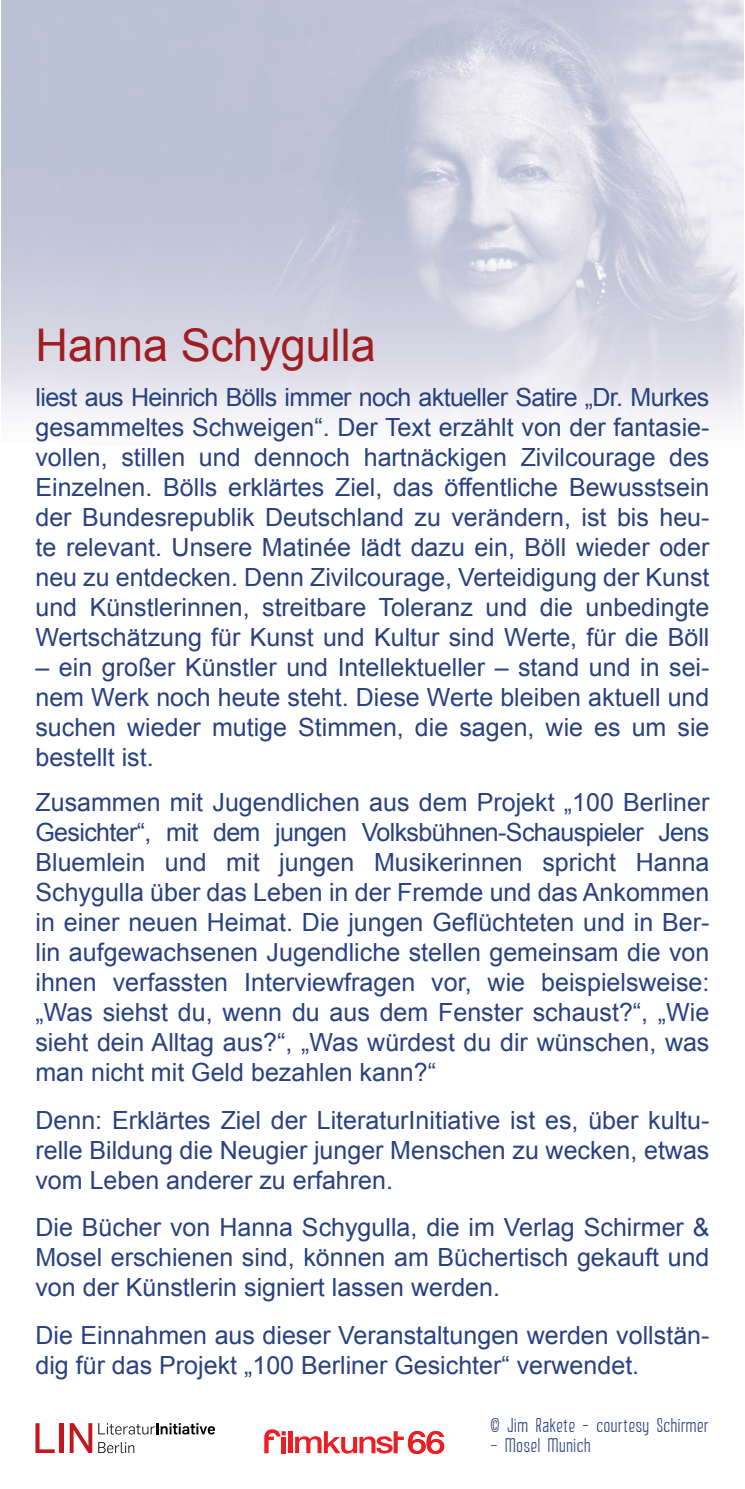
<style>
.page{position:relative;width:745px;height:1489px;background:#fff}
.page>*{position:absolute;margin:0;border:0;box-sizing:border-box;transform-origin:0 0}
.t1{font:45px "Arial";color:#a01e21}
.t2{font:25px/30px "Arial";color:#284181;text-align:justify}
.t3{font:20px "Altus";color:#284181}
.s1{color:#25408f}
</style>
<div class="page">
<img style="left:1px;top:0;width:742px;height:422px">
<svg style="left:35px;top:1423px;width:20px;height:29px"></svg>
<hr style="left:59px;top:1422px;width:4px;height:30px;background:#c4161c">
<svg style="left:70px;top:1423px;width:22px;height:29px"></svg>
<svg style="left:98px;top:1423px;width:117px;height:11px"></svg>
<svg style="left:98px;top:1442px;width:36px;height:10px"></svg>
<hr style="left:281px;top:1436px;width:4px;height:17px;background:#ed1d24">
<hr style="left:288px;top:1431px;width:4px;height:21px;background:#ed1d24">
<svg style="left:295px;top:1431px;width:149px;height:22px"></svg>
<svg style="left:264px;top:1429px;width:21px;height:23px"></svg>
<h1 class="t1" style="left:35px;top:315px;width:342px">Hanna Schygulla</h1>
<p class="t2" style="left:35px;top:382px;width:675px">liest aus Heinrich Bölls immer noch aktueller Satire „Dr. Murkes gesammeltes Schweigen“. Der Text erzählt von der fantasie&shy;vollen, stillen und dennoch hartnäckigen Zivilcourage des Einzelnen. Bölls erklärtes Ziel, das öffentliche Bewusstsein der Bundesrepublik Deutschland zu verändern, ist bis heu&shy;te relevant. Unsere Matinée lädt dazu ein, Böll wieder oder neu zu entdecken. Denn Zivilcourage, Verteidigung der Kunst und Künstlerinnen, streitbare Toleranz und die unbedingte Wertschätzung für Kunst und Kultur sind Werte, für die Böll</p>
<p class="t2" style="left:35px;top:652px;width:675px">– ein großer Künstler und Intellektueller – stand und in sei&shy;nem Werk noch heute steht. Diese Werte bleiben aktuell und suchen wieder mutige Stimmen, die sagen, wie es um sie bestellt ist.</p>
<p class="t2" style="left:35px;top:787px;width:675px">Zusammen mit Jugendlichen aus dem Projekt „100 Berliner Gesichter“, mit dem jungen Volksbühnen-Schauspieler Jens Bluemlein und mit jungen Musikerinnen spricht Hanna Schygulla über das Leben in der Fremde und das Ankommen in einer neuen Heimat. Die jungen Geflüchteten und in Ber&shy;lin aufgewachsenen Jugendliche stellen gemeinsam die von ihnen verfassten Interviewfragen vor, wie beispielsweise: „Was siehst du, wenn du aus dem Fenster schaust?“, „Wie sieht dein Alltag aus?“, „Was würdest du dir wünschen, was man nicht mit Geld bezahlen kann?“</p>
<p class="t2" style="left:35px;top:1105px;width:675px">Denn: Erklärtes Ziel der LiteraturInitiative ist es, über kultu&shy;relle Bildung die Neugier junger Menschen zu wecken, etwas vom Leben anderer zu erfahren.</p>
<p class="t2" style="left:35px;top:1212px;width:675px">Die Bücher von Hanna Schygulla, die im Verlag Schirmer &amp; Mosel erschienen sind, können am Büchertisch gekauft und von der Künstlerin signiert lassen werden.</p>
<p class="t2" style="left:35px;top:1320px;width:675px">Die Einnahmen aus dieser Veranstaltungen werden vollstän&shy;dig für das Projekt „100 Berliner Gesichter“ verwende<span class="s1">t.</span></p>
<p class="t3" style="left:490px;top:1414px;width:220px">© Jim Rakete - courtesy Schirmer</p>
<p class="t3" style="left:490px;top:1434px;width:102px">– Mosel Munich</p>
</div>
